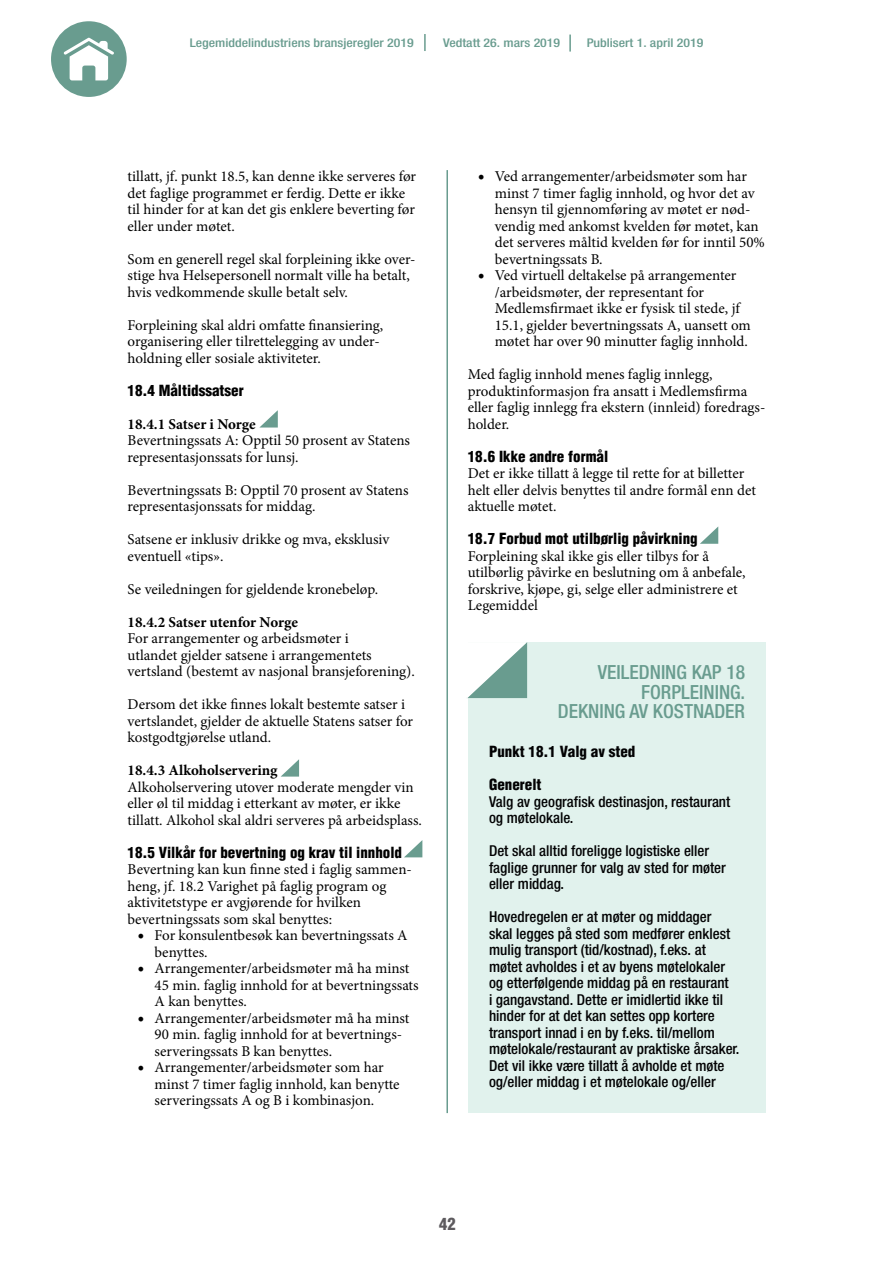
<style>
.page{position:relative;width:893px;height:1263px;background:#fff}
.page>*{position:absolute;margin:0;border:0;box-sizing:border-box;transform-origin:0 0}
.t1{font:500 condensed 19.5px/19.5px "Helvetica Neue LT";color:#699c8f;text-align:right}
.t2{font:900 condensed 16.5px "Helvetica LT Std";color:#5d5a5e}
.t3{font:15px/16.5px "Minion Pro";color:#000}
.t4{font:500 condensed 15px/16.5px "Helvetica Neue LT";color:#020203}
.t5{font:900 condensed 15px "Helvetica LT Std";color:#000}
.t6{font:700 15px "Minion Pro";color:#000}
.t7{font:900 condensed 15px "Helvetica LT Std";color:#020203}
.t8{font:500 condensed 12px "Helvetica Neue LT";color:#699c8f;scale:1.15 1}
.s1{font-size:18px}
</style>
<div class="page">
<hr style="left:446px;top:170px;width:2px;height:943px;background:#699c8f">
<svg style="left:424px;top:34px;width:2px;height:17px"></svg>
<svg style="left:569px;top:35px;width:2px;height:17px"></svg>
<svg style="left:51px;top:21px;width:76px;height:76px"></svg>
<svg style="left:260px;top:410px;width:18px;height:17px"></svg>
<div style="left:468px;top:642px;width:297px;height:471px;background:#e1f2ed"></div>
<svg style="left:467px;top:642px;width:60px;height:56px;background:#b4cec7"></svg>
<svg style="left:281px;top:759px;width:18px;height:17px"></svg>
<svg style="left:404px;top:840px;width:18px;height:17px"></svg>
<svg style="left:700px;top:527px;width:18px;height:17px"></svg>
<p class="t8" style="left:190px;top:35px;width:196px">Legemiddelindustriens bransjeregler 2019</p>
<p class="t8" style="left:443px;top:35px;width:103px">Vedtatt 26. mars 2019</p>
<p class="t8" style="left:587px;top:35px;width:103px">Publisert 1. april 2019</p>
<p class="t3" style="left:128px;top:168px;width:290px">tillatt, jf. punkt 18.5, kan denne ikke serveres før det faglige programmet er ferdig. Dette er ikke til hinder for at kan det gis enklere beverting før eller under møtet.</p>
<p class="t3" style="left:128px;top:251px;width:289px">Som en generell regel skal forpleining ikke over&shy;stige hva Helsepersonell normalt ville ha betalt, hvis vedkommende skulle betalt selv.</p>
<p class="t3" style="left:128px;top:317px;width:257px">Forpleining skal aldri omfatte finansiering, organisering eller tilrettelegging av under&shy;holdning eller sosiale aktiviteter.</p>
<p class="t5" style="left:128px;top:380px;width:118px">18.4 Måltidssatser</p>
<p class="t6" style="left:128px;top:413px;width:130px">18.4.1 Satser i Norge</p>
<p class="t3" style="left:128px;top:432px;width:284px">Bevertningssats A: Opptil 50 prosent av Statens representasjonssats for lunsj.</p>
<p class="t3" style="left:128px;top:482px;width:282px">Bevertningssats B: Opptil 70 prosent av Statens representasjonssats for middag.</p>
<p class="t3" style="left:128px;top:531px;width:263px">Satsene er inklusiv drikke og mva, eksklusiv eventuell «tips».</p>
<p class="t3" style="left:128px;top:581px;width:252px">Se veiledningen for gjeldende kronebeløp.</p>
<p class="t6" style="left:128px;top:611px;width:172px">18.4.2 Satser utenfor Norge</p>
<p class="t3" style="left:128px;top:630px;width:289px">For arrangementer og arbeidsmøter i<br>utlandet gjelder satsene i arrangementets vertsland (bestemt av nasjonal bransjeforening).</p>
<p class="t3" style="left:128px;top:696px;width:287px">Dersom det ikke finnes lokalt bestemte satser i vertslandet, gjelder de aktuelle Statens satser for kostgodtgjørelse utland.</p>
<p class="t6" style="left:128px;top:760px;width:152px">18.4.3 Alkoholservering</p>
<p class="t3" style="left:128px;top:779px;width:296px">Alkoholservering utover moderate mengder vin eller øl til middag i etterkant av møter, er ikke tillatt. Alkohol skal aldri serveres på arbeidsplass.</p>
<p class="t5" style="left:128px;top:842px;width:276px">18.5 Vilkår for bevertning og krav til innhold</p>
<p class="t3" style="left:128px;top:861px;width:286px">Bevertning kan kun finne sted i faglig sammen&shy;heng, jf. 18.2 Varighet på faglig program og aktivitetstype er avgjørende for hvilken bevertningssats som skal benyttes:</p>
<p class="t3" style="left:155px;top:927px;width:255px;text-indent:-17px"><span class="s1">•</span> For konsulentbesøk kan bevertningssats A benyttes.</p>
<p class="t3" style="left:155px;top:960px;width:266px;text-indent:-17px"><span class="s1">•</span> Arrangementer/arbeidsmøter må ha minst<br>45 min. faglig innhold for at bevertningssats<br>A kan benyttes.</p>
<p class="t3" style="left:155px;top:1010px;width:256px;text-indent:-17px"><span class="s1">•</span> Arrangementer/arbeidsmøter må ha minst<br>90 min. faglig innhold for at bevertnings&shy;serveringssats B kan benyttes.</p>
<p class="t3" style="left:155px;top:1059px;width:247px;text-indent:-17px"><span class="s1">•</span> Arrangementer/arbeidsmøter som har minst 7 timer faglig innhold, kan benytte serveringssats A og B i kombinasjon.</p>
<p class="t3" style="left:495px;top:168px;width:272px;text-indent:-17px"><span class="s1">•</span> Ved arrangementer/arbeidsmøter som har minst 7 timer faglig innhold, og hvor det av hensyn til gjennomføring av møtet er nød&shy;vendig med ankomst kvelden før møtet, kan det serveres måltid kvelden før for inntil 50% bevertningssats B.</p>
<p class="t3" style="left:495px;top:267px;width:258px;text-indent:-17px"><span class="s1">•</span> Ved virtuell deltakelse på arrangementer /arbeidsmøter, der representant for Medlemsfirmaet ikke er fysisk til stede, jf 15.1, gjelder bevertningssats A, uansett om møtet har over 90 minutter faglig innhold.</p>
<p class="t3" style="left:468px;top:366px;width:299px">Med faglig innhold menes faglig innlegg, produktinformasjon fra ansatt i Medlemsfirma eller faglig innlegg fra ekstern (innleid) foredrags&shy;holder.</p>
<p class="t5" style="left:468px;top:446px;width:142px">18.6 Ikke andre formål</p>
<p class="t3" style="left:468px;top:465px;width:290px">Det er ikke tillatt å legge til rette for at billetter helt eller delvis benyttes til andre formål enn det aktuelle møtet.</p>
<p class="t5" style="left:468px;top:529px;width:231px">18.7 Forbud mot utilbørlig påvirkning</p>
<p class="t3" style="left:468px;top:548px;width:279px">Forpleining skal ikke gis eller tilbys for å utilbørlig påvirke en beslutning om å anbefale, forskrive, kjøpe, gi, selge eller administrere et Legemiddel</p>
<h1 class="t1" style="left:558px;top:662px;width:189px">VEILEDNING KAP 18<br>FORPLEINING.<br>DEKNING AV KOSTNADER</h1>
<p class="t7" style="left:489px;top:742px;width:148px">Punkt 18.1 Valg av sted</p>
<p class="t7" style="left:489px;top:775px;width:54px">Generelt</p>
<p class="t4" style="left:489px;top:793px;width:243px">Valg av geografisk destinasjon, restaurant og møtelokale.</p>
<p class="t4" style="left:489px;top:842px;width:238px">Det skal alltid foreligge logistiske eller faglige grunner for valg av sted for møter eller middag.</p>
<p class="t4" style="left:489px;top:908px;width:252px">Hovedregelen er at møter og middager<br>skal legges på sted som medfører enklest mulig transport (tid/kostnad), f.eks. at møtet avholdes i et av byens møtelokaler og etterfølgende middag på en restaurant<br>i gangavstand. Dette er imidlertid ikke til hinder for at det kan settes opp kortere transport innad i en by f.eks. til/mellom møtelokale/restaurant av praktiske årsaker.<br>Det vil ikke være tillatt å avholde et møte og/eller middag i et møtelokale og/eller</p>
<p class="t2" style="left:439px;top:1214px;width:18px">42</p>
</div>
